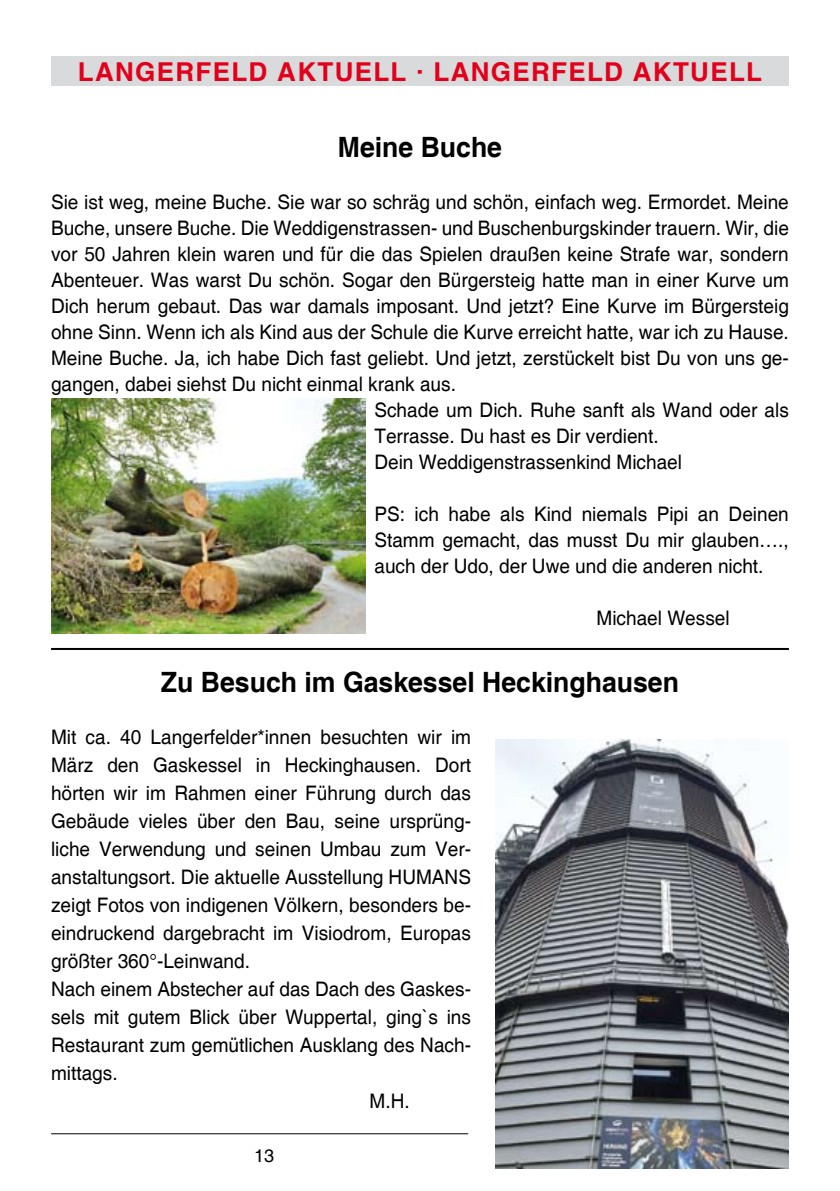
<style>
.page{position:relative;width:840px;height:1191px;background:#fff}
.page>*{position:absolute;margin:0;border:0;box-sizing:border-box;transform-origin:0 0}
.t1{font:700 28px "Helvetica";color:#000;scale:.95 1}
.t2{font:700 26px "Helvetica";letter-spacing:.05em;color:#e2001a}
.t3{font:20px/26px "Helvetica";color:#000;text-align:justify;scale:.95 1}
.t4{font:18px "Helvetica";color:#000}
</style>
<div class="page">
<hr style="left:51px;top:1133px;width:417px;height:1px;background:#000">
<div style="left:51px;top:57px;width:737px;height:29px;background:#d9dadb"></div>
<hr style="left:51px;top:648px;width:737px;height:2px;background:#000">
<img style="left:51px;top:398px;width:315px;height:236px">
<img style="left:495px;top:740px;width:293px;height:428px">
<h2 class="t2" style="left:78px;top:56px;width:685px">LANGERFELD AKTUELL · LANGERFELD AKTUELL</h2>
<h1 class="t1" style="left:337px;top:130px;width:174px">Meine Buche</h1>
<p class="t3" style="left:51px;top:189px;width:777px">Sie ist weg, meine Buche. Sie war so schräg und schön, einfach weg. Ermordet. Meine</p>
<p class="t3" style="left:51px;top:215px;width:777px">Buche, unsere Buche. Die Weddigenstrassen- und Buschenburgskinder trauern. Wir, die</p>
<p class="t3" style="left:51px;top:241px;width:777px">vor 50 Jahren klein waren und für die das Spielen draußen keine Strafe war, sondern</p>
<p class="t3" style="left:51px;top:267px;width:777px">Abenteuer. Was warst Du schön. Sogar den Bürgersteig hatte man in einer Kurve um</p>
<p class="t3" style="left:51px;top:293px;width:777px">Dich herum gebaut. Das war damals imposant. Und jetzt? Eine Kurve im Bürgersteig</p>
<p class="t3" style="left:51px;top:319px;width:777px">ohne Sinn. Wenn ich als Kind aus der Schule die Kurve erreicht hatte, war ich zu Hause.</p>
<p class="t3" style="left:51px;top:345px;width:777px">Meine Buche. Ja, ich habe Dich fast geliebt. Und jetzt, zerstückelt bist Du von uns ge-</p>
<p class="t3" style="left:51px;top:371px;width:427px">gangen, dabei siehst Du nicht einmal krank aus.</p>
<p class="t3" style="left:374px;top:397px;width:437px">Schade um Dich. Ruhe sanft als Wand oder als</p>
<p class="t3" style="left:374px;top:423px;width:300px">Terrasse. Du hast es Dir verdient.</p>
<p class="t3" style="left:374px;top:449px;width:325px">Dein Weddigenstrassenkind Michael</p>
<p class="t3" style="left:374px;top:501px;width:437px">PS: ich habe als Kind niemals Pipi an Deinen Stamm gemacht, das musst Du mir glauben…., auch der Udo, der Uwe und die anderen nicht.</p>
<p class="t3" style="left:596px;top:605px;width:142px">Michael Wessel</p>
<h1 class="t1" style="left:161px;top:665px;width:546px">Zu Besuch im Gaskessel Heckinghausen</h1>
<p class="t3" style="left:51px;top:724px;width:443px">Mit ca. 40 Langerfelder*innen besuchten wir im</p>
<p class="t3" style="left:51px;top:752px;width:443px">März den Gaskessel in Heckinghausen. Dort</p>
<p class="t3" style="left:51px;top:780px;width:443px">hörten wir im Rahmen einer Führung durch das</p>
<p class="t3" style="left:51px;top:808px;width:443px">Gebäude vieles über den Bau, seine ursprüng-</p>
<p class="t3" style="left:51px;top:836px;width:443px">liche Verwendung und seinen Umbau zum Ver-</p>
<p class="t3" style="left:51px;top:864px;width:443px">anstaltungsort. Die aktuelle Ausstellung HUMANS</p>
<p class="t3" style="left:51px;top:892px;width:443px">zeigt Fotos von indigenen Völkern, besonders be-</p>
<p class="t3" style="left:51px;top:920px;width:443px">eindruckend dargebracht im Visiodrom, Europas</p>
<p class="t3" style="left:51px;top:948px;width:211px">größter 360°-Leinwand.</p>
<p class="t3" style="left:51px;top:976px;width:443px">Nach einem Abstecher auf das Dach des Gaskes-</p>
<p class="t3" style="left:51px;top:1004px;width:443px">sels mit gutem Blick über Wuppertal, ging`s ins</p>
<p class="t3" style="left:51px;top:1032px;width:443px">Restaurant zum gemütlichen Ausklang des Nach-</p>
<p class="t3" style="left:51px;top:1060px;width:72px">mittags.</p>
<p class="t3" style="left:369px;top:1088px;width:44px">M.H.</p>
<p class="t4" style="left:254px;top:1144px;width:22px">13</p>
</div>
